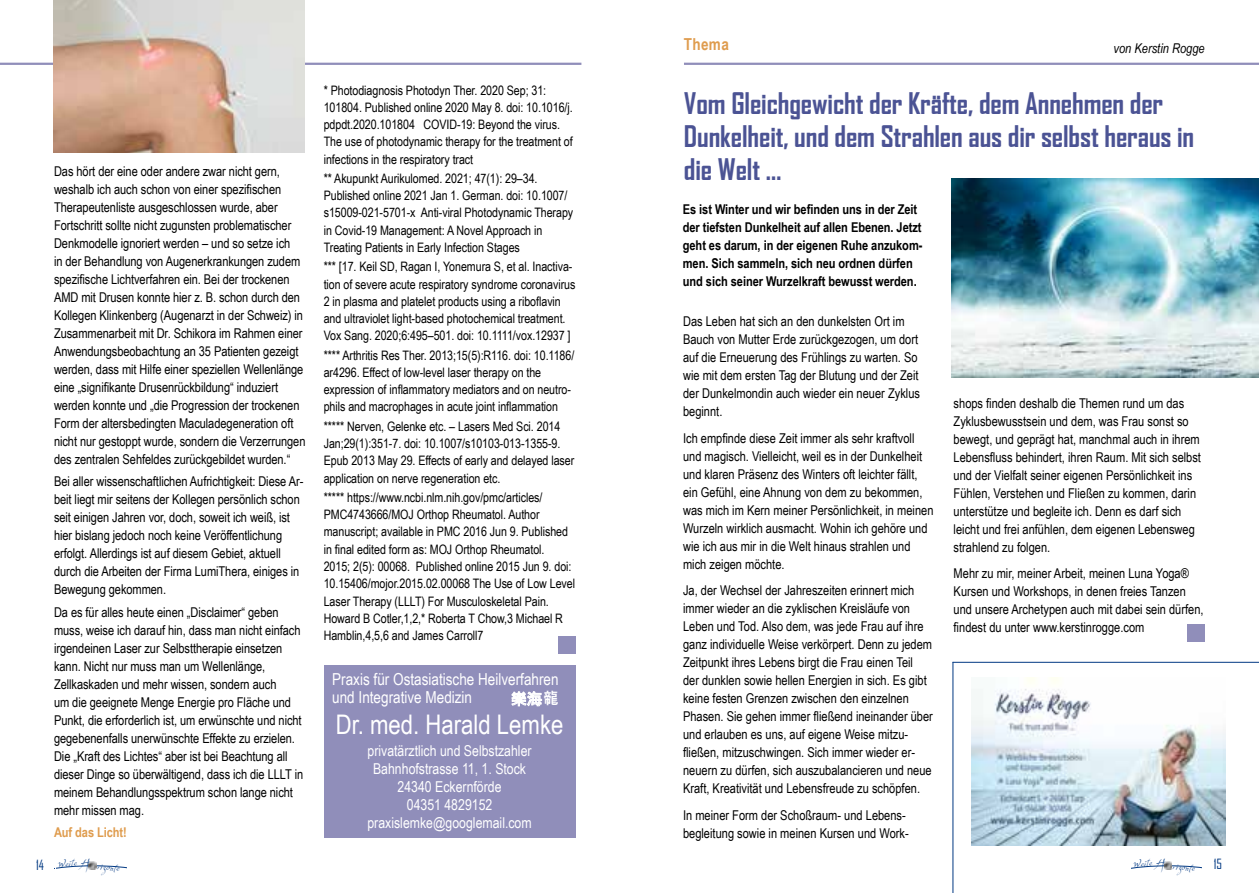
<style>
.page{position:relative;width:1259px;height:893px;background:#fff}
.page>*{position:absolute;margin:0;border:0;box-sizing:border-box;transform-origin:0 0}
.t1{font:700 28.5px/33px "Agency FB";letter-spacing:-.005em;color:#4b5394}
.t2{font:27px "Arial Narrow";color:#fff}
.t3{font:16.5px/18px "Arial Narrow";color:#fff}
.t4{font:700 16.5px "Arial Narrow";letter-spacing:.02em;color:#df9c4e}
.t5{font:15.75px "MS Gothic";color:#fff}
.t6{font:15px/18px "Arial Narrow";color:#fff;text-align:center}
.t7{font:14.1px "Aerofoil";color:#003882}
.t8{font:13.5px/18px "Arial Narrow";letter-spacing:-.005em;color:#000}
.t9{font:700 13.5px/18px "Arial Narrow";letter-spacing:-.005em;color:#000}
.t10{font:italic 13.5px "Arial Narrow";color:#000}
.t11{font:700 13.5px "Arial Narrow";letter-spacing:-.005em;color:#df9c4e}
.t12{font:13.5px "Agency FB";color:#003882}
.t13{font:13.05px/17.2px "Arial Narrow";letter-spacing:-.005em;color:#000}
.t14{font:8.1px "Aerofoil";color:#003882}
.s1{font-family:"Malgun Gothic";font-weight:700}
</style>
<div class="page">
<svg style="left:1131px;top:861px;width:71px;height:9px"></svg>
<svg style="left:56px;top:861px;width:71px;height:9px"></svg>
<hr style="left:0;top:63px;width:581px;height:2px;background:#908eba">
<img style="left:54px;top:0;width:251px;height:152px">
<div style="left:324px;top:665px;width:251px;height:173px;background:#908eba"></div>
<div style="left:558px;top:636px;width:17px;height:17px;background:#908eba"></div>
<hr style="left:684px;top:63px;width:575px;height:2px;background:#908eba">
<hr style="left:952px;top:662px;width:1px;height:231px;background:#003882">
<hr style="left:952px;top:662px;width:307px;height:1px;background:#003882">
<img style="left:971px;top:677px;width:255px;height:169px">
<div style="left:1187px;top:624px;width:17px;height:17px;background:#908eba"></div>
<img style="left:952px;top:178px;width:307px;height:200px">
<p class="t8" style="left:54px;top:162px;width:253px">Das hört der eine oder andere zwar nicht gern, weshalb ich auch schon von einer spezifischen Therapeutenliste ausgeschlossen wurde, aber Fortschritt sollte nicht zugunsten problematischer Denkmodelle ignoriert werden – und so setze ich<br>in der Behandlung von Augenerkrankungen zudem spezifische Lichtverfahren ein. Bei der trockenen AMD mit Drusen konnte hier z. B. schon durch den Kollegen Klinkenberg (Augenarzt in der Schweiz) in Zusammenarbeit mit Dr. Schikora im Rahmen einer Anwendungsbeobachtung an 35 Patienten gezeigt werden, dass mit Hilfe einer speziellen Wellenlänge eine „signifikante Drusenrückbildung“ induziert werden konnte und „die Progression der trockenen Form der altersbedingten Maculadegeneration oft nicht nur gestoppt wurde, sondern die Verzerrungen des zentralen Sehfeldes zurückgebildet wurden.“</p>
<p class="t8" style="left:54px;top:472px;width:251px">Bei aller wissenschaftlichen Aufrichtigkeit: Diese Ar&shy;beit liegt mir seitens der Kollegen persönlich schon seit einigen Jahren vor, doch, soweit ich weiß, ist hier bislang jedoch noch keine Veröffentlichung erfolgt. Allerdings ist auf diesem Gebiet, aktuell durch die Arbeiten der Firma LumiThera, einiges in Bewegung gekommen.</p>
<p class="t8" style="left:54px;top:602px;width:251px">Da es für alles heute einen „Disclaimer“ geben muss, weise ich darauf hin, dass man nicht einfach irgendeinen Laser zur Selbsttherapie einsetzen kann. Nicht nur muss man um Wellenlänge, Zellkaskaden und mehr wissen, sondern auch<br>um die geeignete Menge Energie pro Fläche und Punkt, die erforderlich ist, um erwünschte und nicht gegebenenfalls unerwünschte Effekte zu erzielen.<br>Die „Kraft des Lichtes“ aber ist bei Beachtung all dieser Dinge so überwältigend, dass ich die LLLT in meinem Behandlungsspektrum schon lange nicht mehr missen mag.</p>
<p class="t11" style="left:54px;top:822px;width:74px">Auf das Licht!</p>
<p class="t12" style="left:36px;top:856px;width:9px">14</p>
<p class="t14" style="left:58px;top:860px;width:21px;rotate:-4deg">Weite</p>
<p class="t7" style="left:81px;top:856px;width:10px">H</p>
<p class="t14" style="left:98px;top:862px;width:24px;rotate:4deg">rizonte</p>
<p class="t13" style="left:324px;top:81px;width:250px">* Photodiagnosis Photodyn Ther. 2020 Sep; 31:<br>101804. Published online 2020 May 8. doi: 10.1016/j. pdpdt.2020.101804 COVID-19: Beyond the virus.<br>The use of photodynamic therapy for the treatment of infections in the respiratory tract</p>
<p class="t13" style="left:324px;top:169px;width:251px">** Akupunkt Aurikulomed. 2021; 47(1): 29–34.<br>Published online 2021 Jan 1. German. doi: 10.1007/ s15009-021-5701-x Anti-viral Photodynamic Therapy in Covid-19 Management: A Novel Approach in Treating Patients in Early Infection Stages</p>
<p class="t13" style="left:324px;top:258px;width:253px">*** [17. Keil SD, Ragan I, Yonemura S, et al. Inactiva&shy;tion of severe acute respiratory syndrome coronavirus 2 in plasma and platelet products using a riboflavin and ultraviolet light-based photochemical treatment.<br>Vox Sang. 2020;6:495–501. doi: 10.1111/vox.12937 ]</p>
<p class="t13" style="left:324px;top:346px;width:252px">**** Arthritis Res Ther. 2013;15(5):R116. doi: 10.1186/ ar4296. Effect of low-level laser therapy on the expression of inflammatory mediators and on neutro&shy;phils and macrophages in acute joint inflammation</p>
<p class="t13" style="left:324px;top:417px;width:252px">***** Nerven, Gelenke etc. – Lasers Med Sci. 2014<br>Jan;29(1):351-7. doi: 10.1007/s10103-013-1355-9.<br>Epub 2013 May 29. Effects of early and delayed laser application on nerve regeneration etc.</p>
<p class="t13" style="left:324px;top:488px;width:253px">***** https://www.ncbi.nlm.nih.gov/pmc/articles/ PMC4743666/MOJ Orthop Rheumatol. Author manuscript; available in PMC 2016 Jun 9. Published in final edited form as: MOJ Orthop Rheumatol.<br>2015; 2(5): 00068. Published online 2015 Jun 9. doi:<br>10.15406/mojor.2015.02.00068 The Use of Low Level Laser Therapy (LLLT) For Musculoskeletal Pain.<br>Howard B Cotler,1,2,* Roberta T Chow,3 Michael R Hamblin,4,5,6 and James Carroll7</p>
<p class="t3" style="left:332px;top:669px;width:228px">Praxis für Ostasiatische Heilverfahren und Integrative Medizin</p>
<h2 class="t2" style="left:336px;top:704px;width:229px">Dr. med. Harald Lemke</h2>
<p class="t6" style="left:367px;top:741px;width:166px">privatärztlich und Selbstzahler<br>Bahnhofstrasse 11, 1. Stock<br>24340 Eckernförde<br>04351 4829152 praxislemke@googlemail.com</p>
<p class="t5" style="left:511px;top:691px;width:49px">樂海<span class="s1">㡣</span></p>
<p class="t4" style="left:684px;top:32px;width:46px">Thema</p>
<p class="t10" style="left:1113px;top:39px;width:93px">von Kerstin Rogge</p>
<h1 class="t1" style="left:684px;top:86px;width:512px">Vom Gleichgewicht der Kräfte, dem Annehmen der<br>Dunkelheit, und dem Strahlen aus dir selbst heraus in die Welt …</h1>
<p class="t9" style="left:683px;top:200px;width:241px">Es ist Winter und wir befinden uns in der Zeit der tiefsten Dunkelheit auf allen Ebenen. Jetzt geht es darum, in der eigenen Ruhe anzukom&shy;men. Sich sammeln, sich neu ordnen dürfen und sich seiner Wurzelkraft bewusst werden.</p>
<p class="t8" style="left:683px;top:312px;width:238px">Das Leben hat sich an den dunkelsten Ort im Bauch von Mutter Erde zurückgezogen, um dort auf die Erneuerung des Frühlings zu warten. So wie mit dem ersten Tag der Blutung und der Zeit der Dunkelmondin auch wieder ein neuer Zyklus beginnt.</p>
<p class="t8" style="left:683px;top:428px;width:252px">Ich empfinde diese Zeit immer als sehr kraftvoll und magisch. Vielleicht, weil es in der Dunkelheit und klaren Präsenz des Winters oft leichter fällt, ein Gefühl, eine Ahnung von dem zu bekommen, was mich im Kern meiner Persönlichkeit, in meinen Wurzeln wirklich ausmacht. Wohin ich gehöre und wie ich aus mir in die Welt hinaus strahlen und mich zeigen möchte.</p>
<p class="t8" style="left:683px;top:581px;width:251px">Ja, der Wechsel der Jahreszeiten erinnert mich immer wieder an die zyklischen Kreisläufe von Leben und Tod. Also dem, was jede Frau auf ihre ganz individuelle Weise verkörpert. Denn zu jedem Zeitpunkt ihres Lebens birgt die Frau einen Teil<br>der dunklen sowie hellen Energien in sich. Es gibt keine festen Grenzen zwischen den einzelnen Phasen. Sie gehen immer fließend ineinander über und erlauben es uns, auf eigene Weise mitzu&shy;fließen, mitzuschwingen. Sich immer wieder er&shy;neuern zu dürfen, sich auszubalancieren und neue Kraft, Kreativität und Lebensfreude zu schöpfen.</p>
<p class="t8" style="left:683px;top:805px;width:227px">In meiner Form der Schoßraum- und Lebens&shy;begleitung sowie in meinen Kursen und Work-</p>
<p class="t8" style="left:953px;top:393px;width:249px">shops finden deshalb die Themen rund um das Zyklusbewusstsein und dem, was Frau sonst so bewegt, und geprägt hat, manchmal auch in ihrem Lebensfluss behindert, ihren Raum. Mit sich selbst und der Vielfalt seiner eigenen Persönlichkeit ins Fühlen, Verstehen und Fließen zu kommen, darin unterstütze und begleite ich. Denn es darf sich leicht und frei anfühlen, dem eigenen Lebensweg strahlend zu folgen.</p>
<p class="t8" style="left:953px;top:564px;width:251px">Mehr zu mir, meiner Arbeit, meinen Luna Yoga® Kursen und Workshops, in denen freies Tanzen und unsere Archetypen auch mit dabei sein dürfen, findest du unter www.kerstinrogge.com</p>
<p class="t14" style="left:1133px;top:860px;width:21px;rotate:-4deg">Weite</p>
<p class="t7" style="left:1156px;top:856px;width:10px">H</p>
<p class="t14" style="left:1173px;top:862px;width:24px;rotate:4deg">rizonte</p>
<p class="t12" style="left:1214px;top:856px;width:10px">15</p>
</div>
